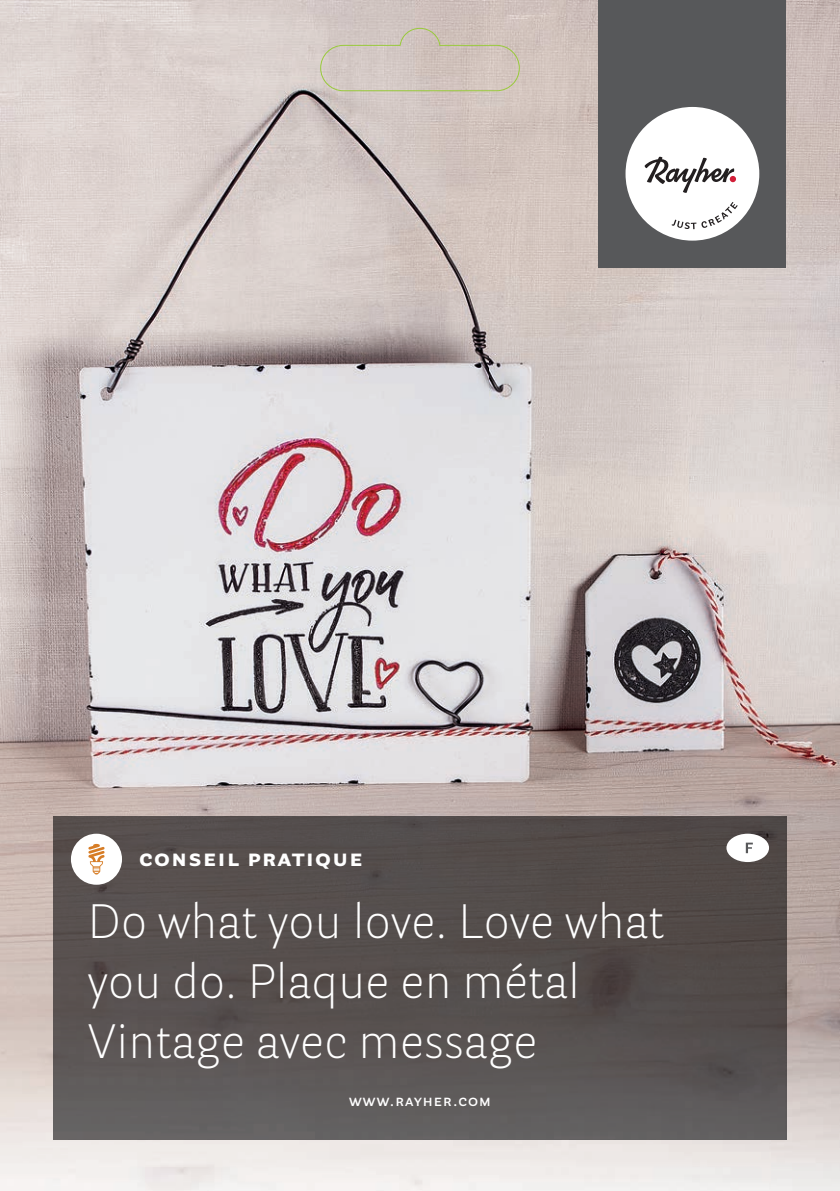
<style>
.page{position:relative;width:840px;height:1191px;background:#fff}
.page>*{position:absolute;margin:0;border:0;box-sizing:border-box;transform-origin:0 0}
.t1{font:300 48px/60px "Parry Grotesque Pro";letter-spacing:.005em;color:#fff}
.t2{font:700 24px "Parry Grotesque Pro";letter-spacing:.065em;color:#fff}
.t3{font:600 16px "Parry Grotesque Pro";letter-spacing:.065em;color:#fff}
</style>
<div class="page">
<img style="left:0;top:0;width:839px;height:840px">
<img style="left:0;top:840px;width:69px;height:351px">
<img style="left:770px;top:840px;width:69px;height:351px">
<img style="left:54px;top:816px;width:731px;height:324px">
<div style="left:598px;top:0;width:187px;height:267px;background:#57585a"></div>
<div style="left:625px;top:107px;width:133px;height:134px;background:#fff;border-radius:50%"></div>
<svg style="left:671px;top:202px;width:66px;height:27px"></svg>
<svg style="left:644px;top:156px;width:91px;height:37px"></svg>
<div style="left:71px;top:833px;width:51px;height:51px;background:#fff;border-radius:50%"></div>
<svg style="left:88px;top:844px;width:17px;height:30px"></svg>
<svg style="left:320px;top:28px;width:199px;height:63px;background:#d0c5bb"></svg>
<div style="left:726px;top:833px;width:42px;height:29px;background:#fff;border-radius:50%"></div>
<svg style="left:745px;top:842px;width:7px;height:11px"></svg>
<p class="t2" style="left:139px;top:840px;width:225px">conseil pratique</p>
<p class="t1" style="left:88px;top:891px;width:577px">Do what you love. Love what you do. Plaque en métal<br>Vintage avec message</p>
<p class="t3" style="left:349px;top:1089px;width:143px">www.rayher.com</p>
</div>
